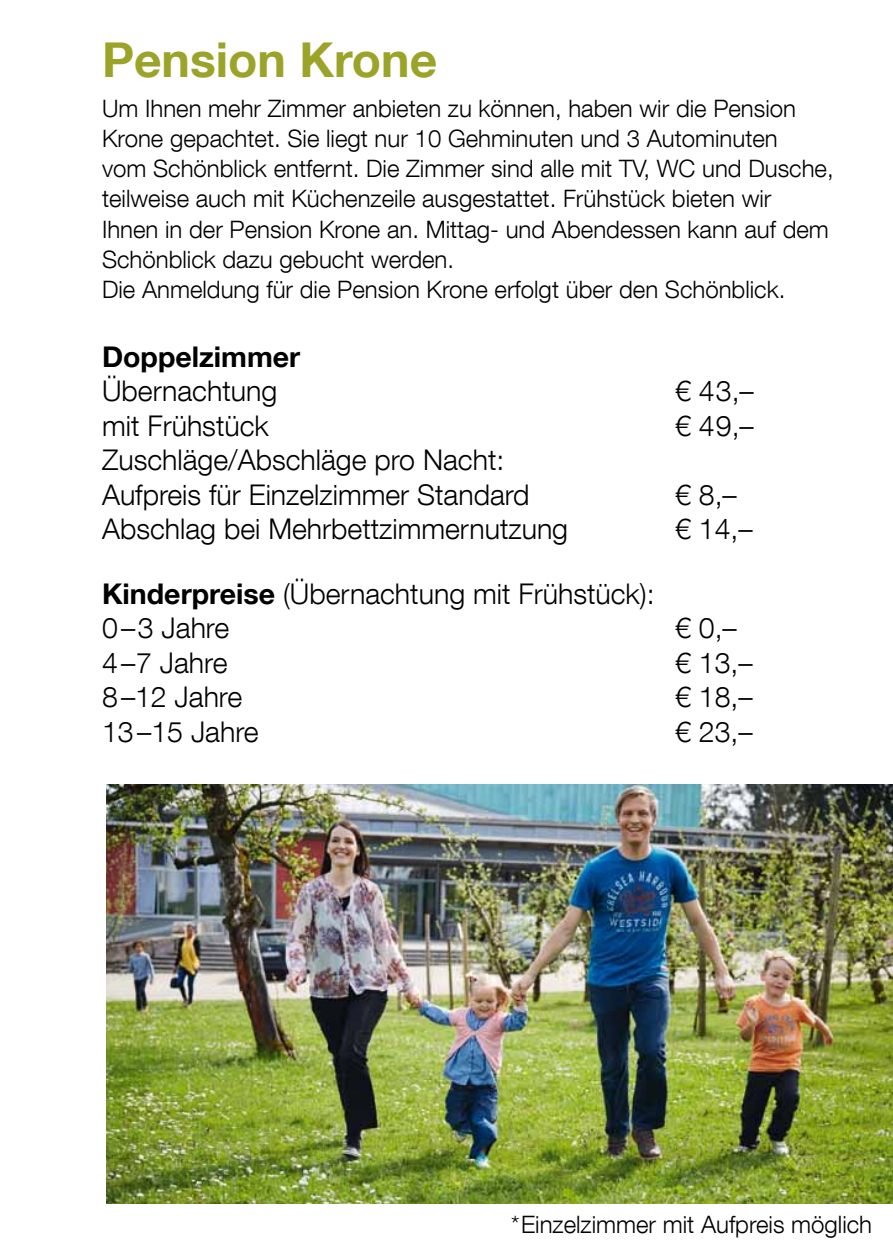
<style>
.page{position:relative;width:893px;height:1259px;background:#fff}
.page>*{position:absolute;margin:0;border:0;box-sizing:border-box;transform-origin:0 0}
.t1{font:700 48px "Helvetica Neue LT Com";color:#9ba429}
.t2{font:300 28.5px/34.5px "Helvetica Neue LT Com";color:#000}
.t3{font:700 28.5px "Helvetica Neue LT Com";color:#000}
.t4{font:300 24px/30px "Helvetica Neue LT Com";color:#000}
.s1{font-weight:700}
</style>
<div class="page">
<img style="left:107px;top:784px;width:786px;height:419px">
<h1 class="t1" style="left:102px;top:29px;width:337px">Pension Krone</h1>
<p class="t4" style="left:102px;top:93px;width:733px">Um Ihnen mehr Zimmer anbieten zu können, haben wir die Pension Krone gepachtet. Sie liegt nur 10 Gehminuten und 3 Autominuten<br>vom Schönblick entfernt. Die Zimmer sind alle mit TV, WC und Dusche, teilweise auch mit Küchenzeile ausgestattet. Frühstück bieten wir Ihnen in der Pension Krone an. Mittag- und Abendessen kann auf dem Schönblick dazu gebucht werden.<br>Die Anmeldung für die Pension Krone erfolgt über den Schönblick.</p>
<p class="t3" style="left:102px;top:338px;width:200px">Doppelzimmer</p>
<p class="t2" style="left:102px;top:373px;width:177px">Übernachtung</p>
<p class="t2" style="left:675px;top:373px;width:80px">€ 43,–</p>
<p class="t2" style="left:102px;top:407px;width:168px">mit Frühstück</p>
<p class="t2" style="left:675px;top:407px;width:80px">€ 49,–</p>
<p class="t2" style="left:102px;top:442px;width:429px">Zuschläge/Abschläge pro Nacht:<br>Aufpreis für Einzelzimmer Standard</p>
<p class="t2" style="left:675px;top:476px;width:63px">€ 8,–</p>
<p class="t2" style="left:102px;top:511px;width:468px">Abschlag bei Mehrbettzimmernutzung</p>
<p class="t2" style="left:675px;top:511px;width:79px">€ 14,–</p>
<p class="t2" style="left:102px;top:576px;width:554px"><span class="s1">Kinderpreise</span> (Übernachtung mit Frühstück):<br>0–3 Jahre</p>
<p class="t2" style="left:675px;top:610px;width:63px">€ 0,–</p>
<p class="t2" style="left:102px;top:645px;width:127px">4–7 Jahre</p>
<p class="t2" style="left:675px;top:645px;width:79px">€ 13,–</p>
<p class="t2" style="left:102px;top:679px;width:142px">8–12 Jahre</p>
<p class="t2" style="left:675px;top:679px;width:79px">€ 18,–</p>
<p class="t2" style="left:102px;top:714px;width:158px">13–15 Jahre</p>
<p class="t2" style="left:675px;top:714px;width:79px">€ 23,–</p>
<p class="t4" style="left:511px;top:1209px;width:363px">*Einzelzimmer mit Aufpreis möglich</p>
</div>
